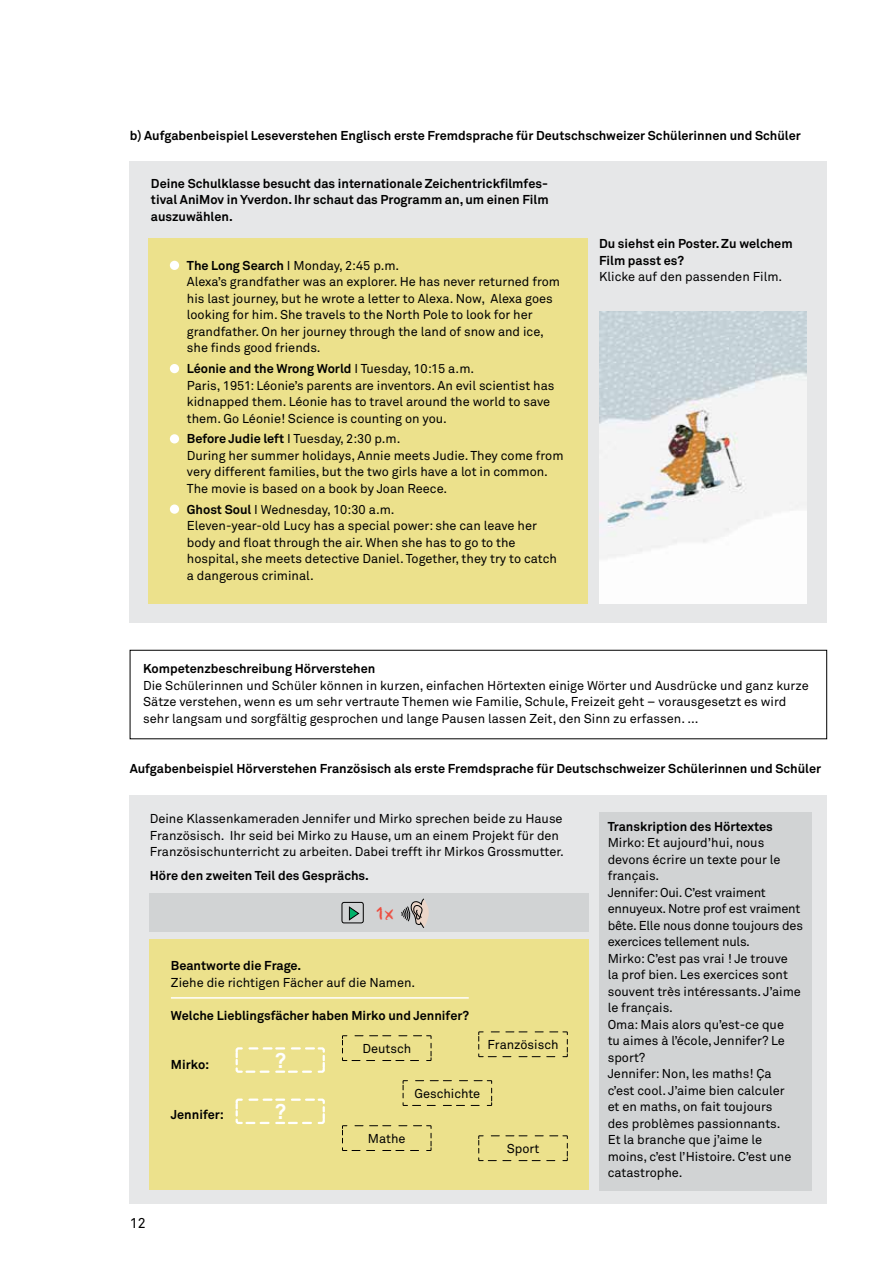
<style>
.page{position:relative;width:893px;height:1263px;background:#fff}
.page>*{position:absolute;margin:0;border:0;box-sizing:border-box;transform-origin:0 0}
.t1{font:700 21px "Akkurat";color:#fff}
.t2{font:21px "Crayon Hand Regular 2016 Demo";color:#ed4d40}
.t3{font:14.25px "Akkurat";color:#000}
.t4{font:12.75px/16.5px "Akkurat";color:#000}
.t5{font:700 12.75px/16.5px "Akkurat";color:#000}
.s1{font-weight:700}
</style>
<div class="page">
<div style="left:130px;top:161px;width:697px;height:461px;background:#e6e7e8"></div>
<div style="left:149px;top:238px;width:439px;height:366px;background:#ece18c"></div>
<div style="left:170px;top:261px;width:9px;height:9px;background:#fff;border-radius:50%"></div>
<div style="left:170px;top:364px;width:9px;height:9px;background:#fff;border-radius:50%"></div>
<div style="left:170px;top:434px;width:9px;height:9px;background:#fff;border-radius:50%"></div>
<div style="left:170px;top:504px;width:9px;height:10px;background:#fff;border-radius:50%"></div>
<img style="left:600px;top:312px;width:206px;height:291px">
<div style="left:130px;top:795px;width:697px;height:409px;background:#e6e7e8"></div>
<div style="left:150px;top:939px;width:439px;height:251px;background:#ece18c"></div>
<hr style="left:171px;top:997px;width:298px;height:2px;background:#fff">
<div style="left:599px;top:812px;width:213px;height:378px;background:#d1d3d4"></div>
<div style="left:150px;top:893px;width:439px;height:39px;background:#d1d3d4"></div>
<svg style="left:235px;top:1047px;width:90px;height:26px"></svg>
<svg style="left:235px;top:1098px;width:90px;height:26px"></svg>
<svg style="left:342px;top:1125px;width:90px;height:26px"></svg>
<svg style="left:342px;top:1035px;width:90px;height:26px"></svg>
<svg style="left:402px;top:1080px;width:90px;height:26px"></svg>
<svg style="left:478px;top:1031px;width:90px;height:26px"></svg>
<svg style="left:478px;top:1135px;width:90px;height:26px"></svg>
<svg style="left:401px;top:898px;width:28px;height:30px"></svg>
<svg style="left:349px;top:906px;width:11px;height:15px"></svg>
<div style="left:342px;top:902px;width:22px;height:21px;border:1px solid #000;border-radius:2px"></div>
<p class="t5" style="left:130px;top:127px;width:673px">b) Aufgabenbeispiel Leseverstehen Englisch erste Fremdsprache für Deutschschweizer Schülerinnen und Schüler</p>
<p class="t5" style="left:151px;top:175px;width:399px;text-align:justify">Deine Schulklasse besucht das internationale Zeichentrickfilmfes&shy;tival AniMov in Yverdon. Ihr schaut das Programm an, um einen Film auszuwählen.</p>
<p class="t4" style="left:187px;top:257px;width:375px"><span class="s1">The Long Search</span> I Monday, 2:45 p.m.<br>Alexa’s grandfather was an explorer. He has never returned from his last journey, but he wrote a letter to Alexa. Now, Alexa goes looking for him. She travels to the North Pole to look for her grandfather. On her journey through the land of snow and ice, she finds good friends.</p>
<p class="t4" style="left:187px;top:360px;width:369px"><span class="s1">Léonie and the Wrong World</span> I Tuesday, 10:15 a.m.<br>Paris, 1951: Léonie’s parents are inventors. An evil scientist has kidnapped them. Léonie has to travel around the world to save them. Go Léonie! Science is counting on you.</p>
<p class="t4" style="left:187px;top:430px;width:378px"><span class="s1">Before Judie left</span> I Tuesday, 2:30 p.m.<br>During her summer holidays, Annie meets Judie. They come from very different families, but the two girls have a lot in common.<br>The movie is based on a book by Joan Reece.</p>
<p class="t4" style="left:187px;top:501px;width:371px"><span class="s1">Ghost Soul</span> I Wednesday, 10:30 a.m.<br>Eleven-year-old Lucy has a special power: she can leave her body and float through the air. When she has to go to the hospital, she meets detective Daniel. Together, they try to catch a dangerous criminal.</p>
<p class="t5" style="left:599px;top:236px;width:195px">Du siehst ein Poster. Zu welchem<br>Film passt es?</p>
<p class="t4" style="left:599px;top:268px;width:185px">Klicke auf den passenden Film.</p>
<p class="t5" style="left:143px;top:660px;width:234px">Kompetenzbeschreibung Hörverstehen</p>
<p class="t4" style="left:143px;top:677px;width:667px">Die Schülerinnen und Schüler können in kurzen, einfachen Hörtexten einige Wörter und Ausdrücke und ganz kurze<br>Sätze verstehen, wenn es um sehr vertraute Themen wie Familie, Schule, Freizeit geht – vorausgesetzt es wird sehr langsam und sorgfältig gesprochen und lange Pausen lassen Zeit, den Sinn zu erfassen. ...</p>
<p class="t5" style="left:130px;top:760px;width:693px">Aufgabenbeispiel Hörverstehen Französisch als erste Fremdsprache für Deutschschweizer Schülerinnen und Schüler</p>
<p class="t4" style="left:150px;top:810px;width:415px">Deine Klassenkameraden Jennifer und Mirko sprechen beide zu Hause<br>Französisch. Ihr seid bei Mirko zu Hause, um an einem Projekt fü r den<br>Französischunterricht zu arbeiten. Dabei trefft ihr Mirkos Grossmutter.</p>
<p class="t5" style="left:150px;top:868px;width:221px">Höre den zweiten Teil des Gesprächs.</p>
<p class="t3" style="left:130px;top:1214px;width:17px">12</p>
<h1 class="t2" style="left:374px;top:900px;width:22px">1x</h1>
<p class="t5" style="left:171px;top:958px;width:132px">Beantworte die Frage.</p>
<p class="t4" style="left:171px;top:974px;width:246px">Ziehe die richtigen Fächer auf die Namen.</p>
<p class="t5" style="left:171px;top:1007px;width:300px">Welche Lieblingsfächer haben Mirko und Jennifer?</p>
<p class="t5" style="left:171px;top:1057px;width:40px">Mirko:</p>
<p class="t5" style="left:171px;top:1106px;width:55px">Jennifer:</p>
<p class="t4" style="left:362px;top:1040px;width:50px">Deutsch</p>
<h1 class="t1" style="left:275px;top:1047px;width:12px">?</h1>
<h1 class="t1" style="left:275px;top:1099px;width:12px">?</h1>
<p class="t4" style="left:414px;top:1085px;width:67px">Geschichte</p>
<p class="t4" style="left:368px;top:1130px;width:39px">Mathe</p>
<p class="t4" style="left:488px;top:1036px;width:72px">Französisch</p>
<p class="t4" style="left:507px;top:1140px;width:34px">Sport</p>
<p class="t5" style="left:608px;top:818px;width:167px">Transkription des Hörtextes</p>
<p class="t4" style="left:608px;top:834px;width:197px">Mirko: Et aujourd’hui, nous devons écrire un texte pour le français.<br>Jennifer: Oui. C’est vraiment ennuyeux. Notre prof est vraiment bête. Elle nous donne toujours des exercices tellement nuls.<br>Mirko: C’est pas vrai ! Je trouve<br>la prof bien. Les exercices sont souvent très intéressants. J’aime le français.<br>Oma: Mais alors qu’est-ce que<br>tu aimes à l’école, Jennifer? Le sport?<br>Jennifer: Non, les maths! Ça<br>c’est cool. J’aime bien calculer<br>et en maths, on fait toujours<br>des problèmes passionnants.<br>Et la branche que j’aime le moins, c’est l’Histoire. C’est une catastrophe.</p>
</div>
